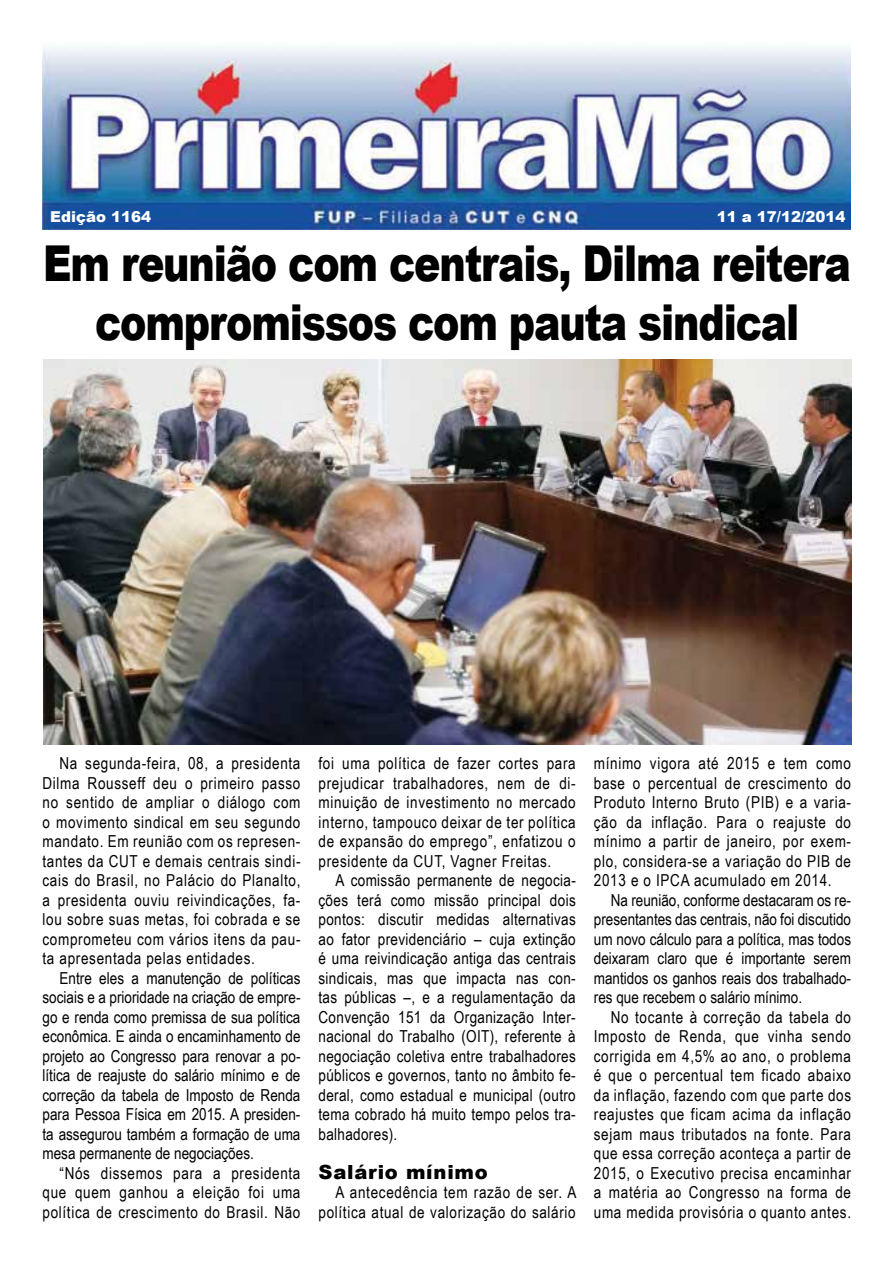
<style>
.page{position:relative;width:893px;height:1263px;background:#fff}
.page>*{position:absolute;margin:0;border:0;box-sizing:border-box;transform-origin:0 0}
.t1{font:900 49.5px/59.4px "Arial";letter-spacing:-.03em;color:#000;text-align:center;scale:.8 1}
.t2{font:900 19.5px "Arial";letter-spacing:.04em;color:#000}
.t3{font:16.5px/19.5px "Arial Narrow";letter-spacing:.04em;color:#000;text-align:justify}
.t4{font:900 15px "Arial";color:#fff}
</style>
<div class="page">
<img style="left:43px;top:47px;width:807px;height:183px">
<img style="left:43px;top:359px;width:808px;height:385px">
<p class="t4" style="left:50px;top:206px;width:102px">Edição 1164</p>
<p class="t4" style="left:717px;top:206px;width:130px">11 a 17/12/2014</p>
<h1 class="t1" style="left:43px;top:232px;width:1011px">Em reunião com centrais, Dilma reitera compromissos com pauta sindical</h1>
<p class="t3" style="left:43px;top:753px;width:259px;text-indent:17px">Na segunda-feira, 08, a presidenta Dilma Rousseff deu o primeiro passo no sentido de ampliar o diálogo com o movimento sindical em seu segundo mandato. Em reunião com os represen&shy;tantes da CUT e demais centrais sindi&shy;cais do Brasil, no Palácio do Planalto, a presidenta ouviu reivindicações, fa&shy;lou sobre suas metas, foi cobrada e se comprometeu com vários itens da pau&shy;ta apresentada pelas entidades.</p>
<p class="t3" style="left:43px;top:967px;width:259px;text-indent:17px">Entre eles a manutenção de políticas sociais e a prioridade na criação de empre&shy;go e renda como premissa de sua política econômica. E ainda o encaminhamento de projeto ao Congresso para renovar a po&shy;lítica de reajuste do salário mínimo e de correção da tabela de Imposto de Renda para Pessoa Física em 2015. A presiden&shy;ta assegurou também a formação de uma mesa permanente de negociações.</p>
<p class="t3" style="left:43px;top:1162px;width:259px;text-indent:17px">“Nós dissemos para a presidenta que quem ganhou a eleição foi uma política de crescimento do Brasil. Não</p>
<p class="t3" style="left:318px;top:753px;width:259px">foi uma política de fazer cortes para prejudicar trabalhadores, nem de di&shy;minuição de investimento no mercado interno, tampouco deixar de ter política de expansão do emprego”, enfatizou o presidente da CUT, Vagner Freitas.</p>
<p class="t3" style="left:318px;top:870px;width:259px;text-indent:17px">A comissão permanente de negocia&shy;ções terá como missão principal dois pontos: discutir medidas alternativas ao fator previdenciário – cuja extinção é uma reivindicação antiga das centrais sindicais, mas que impacta nas con&shy;tas públicas –, e a regulamentação da Convenção 151 da Organização Inter&shy;nacional do Trabalho (OIT), referente à negociação coletiva entre trabalhadores públicos e governos, tanto no âmbito fe&shy;deral, como estadual e municipal (outro tema cobrado há muito tempo pelos tra&shy;balhadores).</p>
<p class="t2" style="left:318px;top:1157px;width:171px">Salário mínimo</p>
<p class="t3" style="left:318px;top:1182px;width:260px;text-align:right">A antecedência tem razão de ser. A política atual de valorização do salário</p>
<p class="t3" style="left:594px;top:753px;width:259px">mínimo vigora até 2015 e tem como base o percentual de crescimento do Produto Interno Bruto (PIB) e a varia&shy;ção da inflação. Para o reajuste do mínimo a partir de janeiro, por exem&shy;plo, considera-se a variação do PIB de 2013 e o IPCA acumulado em 2014.</p>
<p class="t3" style="left:594px;top:889px;width:259px;text-indent:17px">Na reunião, conforme destacaram os re&shy;presentantes das centrais, não foi discutido um novo cálculo para a política, mas todos deixaram claro que é importante serem mantidos os ganhos reais dos trabalhado&shy;res que recebem o salário mínimo.</p>
<p class="t3" style="left:594px;top:1006px;width:259px;text-indent:17px">No tocante à correção da tabela do Imposto de Renda, que vinha sendo corrigida em 4,5% ao ano, o problema é que o percentual tem ficado abaixo da inflação, fazendo com que parte dos reajustes que ficam acima da inflação sejam maus tributados na fonte. Para que essa correção aconteça a partir de 2015, o Executivo precisa encaminhar a matéria ao Congresso na forma de uma medida provisória o quanto antes.</p>
</div>
